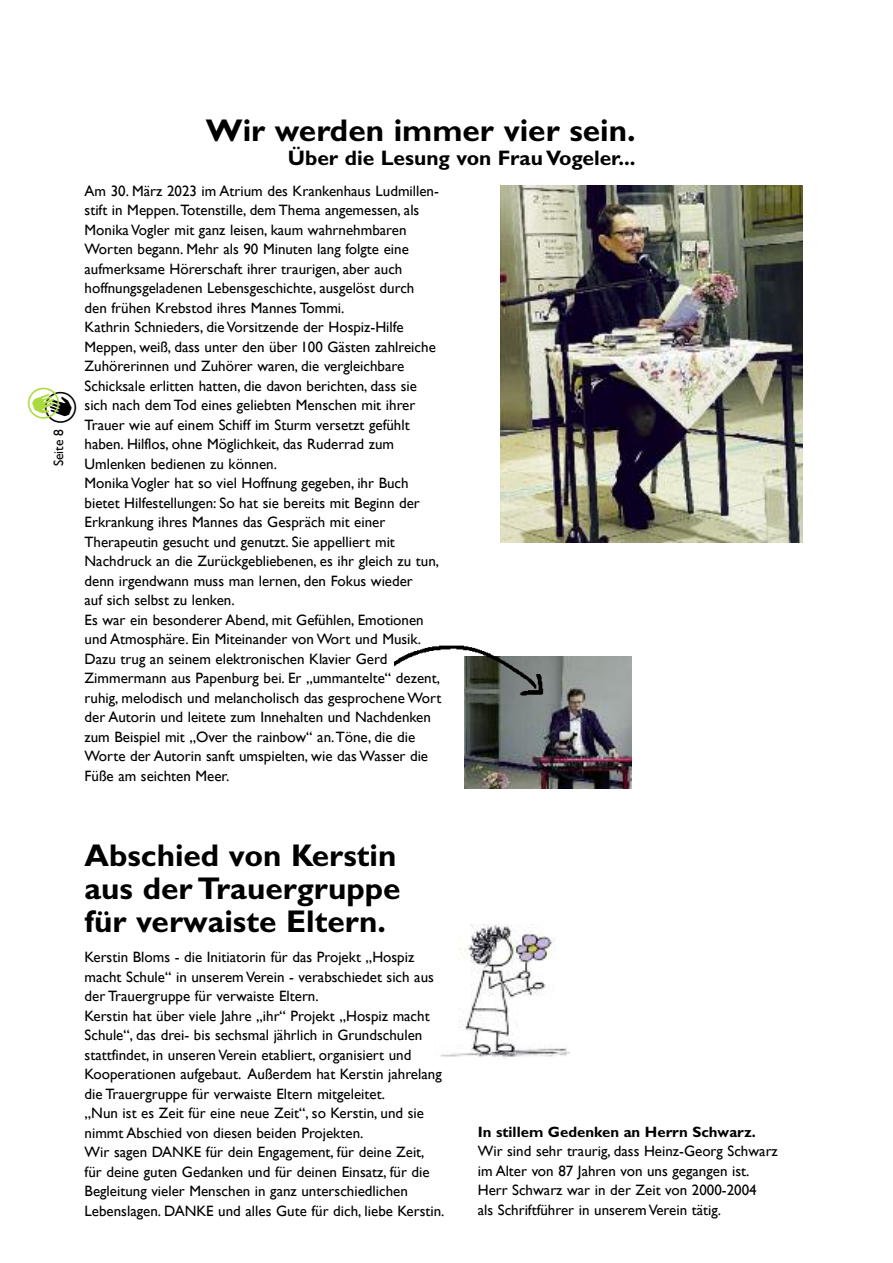
<style>
.page{position:relative;width:893px;height:1263px;background:#fff}
.page>*{position:absolute;margin:0;border:0;box-sizing:border-box;transform-origin:0 0}
.t1{font:700 31.5px/33px "Gill Sans";color:#000}
.t2{font:700 21px "Gill Sans";color:#000}
.t3{font:15px/19.5px "Gill Sans";color:#000}
.t4{font:700 15px "Gill Sans";color:#000}
.t5{font:13.5px "Gill Sans";color:#000}
</style>
<div class="page">
<img style="left:500px;top:186px;width:303px;height:356px">
<img style="left:464px;top:656px;width:167px;height:132px">
<img style="left:440px;top:924px;width:130px;height:134px">
<img style="left:394px;top:645px;width:168px;height:71px">
<p class="t5" style="left:51px;top:466px;width:39px;rotate:-90deg">Seite 8</p>
<h1 class="t1" style="left:206px;top:116px;width:431px">Wir werden immer vier sein.</h1>
<h2 class="t2" style="left:288px;top:150px;width:349px">Über die Lesung von Frau Vogeler...</h2>
<p class="t3" style="left:85px;top:181px;width:358px">Am 30. März 2023 im Atrium des Krankenhaus Ludmillen&shy;stift in Meppen.Totenstille, dem Thema angemessen, als Monika Vogler mit ganz leisen, kaum wahrnehmbaren Worten begann. Mehr als 90 Minuten lang folgte eine aufmerksame Hörerschaft ihrer traurigen, aber auch hoffnungsgeladenen Lebensgeschichte, ausgelöst durch<br>den frühen Krebstod ihres Mannes Tommi.<br>Kathrin Schnieders, die Vorsitzende der Hospiz-Hilfe Meppen, weiß, dass unter den über 100 Gästen zahlreiche Zuhörerinnen und Zuhörer waren, die vergleichbare Schicksale erlitten hatten, die davon berichten, dass sie sich nach dem Tod eines geliebten Menschen mit ihrer Trauer wie auf einem Schiff im Sturm versetzt gefühlt haben. Hilflos, ohne Möglichkeit, das Ruderrad zum Umlenken bedienen zu können.<br>Monika Vogler hat so viel Hoffnung gegeben, ihr Buch bietet Hilfestellungen: So hat sie bereits mit Beginn der Erkrankung ihres Mannes das Gespräch mit einer Therapeutin gesucht und genutzt. Sie appelliert mit Nachdruck an die Zurückgebliebenen, es ihr gleich zu tun, denn irgendwann muss man lernen, den Fokus wieder<br>auf sich selbst zu lenken.<br>Es war ein besonderer Abend, mit Gefühlen, Emotionen und Atmosphäre. Ein Miteinander von Wort und Musik.<br>Dazu trug an seinem elektronischen Klavier Gerd Zimmermann aus Papenburg bei. Er „ummantelte“ dezent, ruhig, melodisch und melancholisch das gesprochene Wort der Autorin und leitete zum Innehalten und Nachdenken zum Beispiel mit „Over the rainbow“ an.Töne, die die Worte der Autorin sanft umspielten, wie das Wasser die Füße am seichten Meer.</p>
<h1 class="t1" style="left:85px;top:842px;width:317px">Abschied von Kerstin aus der Trauergruppe für verwaiste Eltern.</h1>
<p class="t3" style="left:85px;top:947px;width:361px">Kerstin Bloms - die Initiatorin für das Projekt „Hospiz macht Schule“ in unserem Verein - verabschiedet sich aus der Trauergruppe für verwaiste Eltern.<br>Kerstin hat über viele Jahre „ihr“ Projekt „Hospiz macht Schule“, das drei- bis sechsmal jährlich in Grundschulen stattfindet, in unseren Verein etabliert, organisiert und Kooperationen aufgebaut. Außerdem hat Kerstin jahrelang die Trauergruppe für verwaiste Eltern mitgeleitet.<br>„Nun ist es Zeit für eine neue Zeit“, so Kerstin, und sie nimmt Abschied von diesen beiden Projekten.<br>Wir sagen DANKE für dein Engagement, für deine Zeit, für deine guten Gedanken und für deinen Einsatz, für die Begleitung vieler Menschen in ganz unterschiedlichen Lebenslagen. DANKE und alles Gute für dich, liebe Kerstin.</p>
<p class="t4" style="left:478px;top:1126px;width:280px">In stillem Gedenken an Herrn Schwarz.</p>
<p class="t3" style="left:478px;top:1141px;width:302px">Wir sind sehr traurig, dass Heinz-Georg Schwarz im Alter von 87 Jahren von uns gegangen ist.<br>Herr Schwarz war in der Zeit von 2000-2004<br>als Schriftführer in unserem Verein tätig.</p>
</div>
